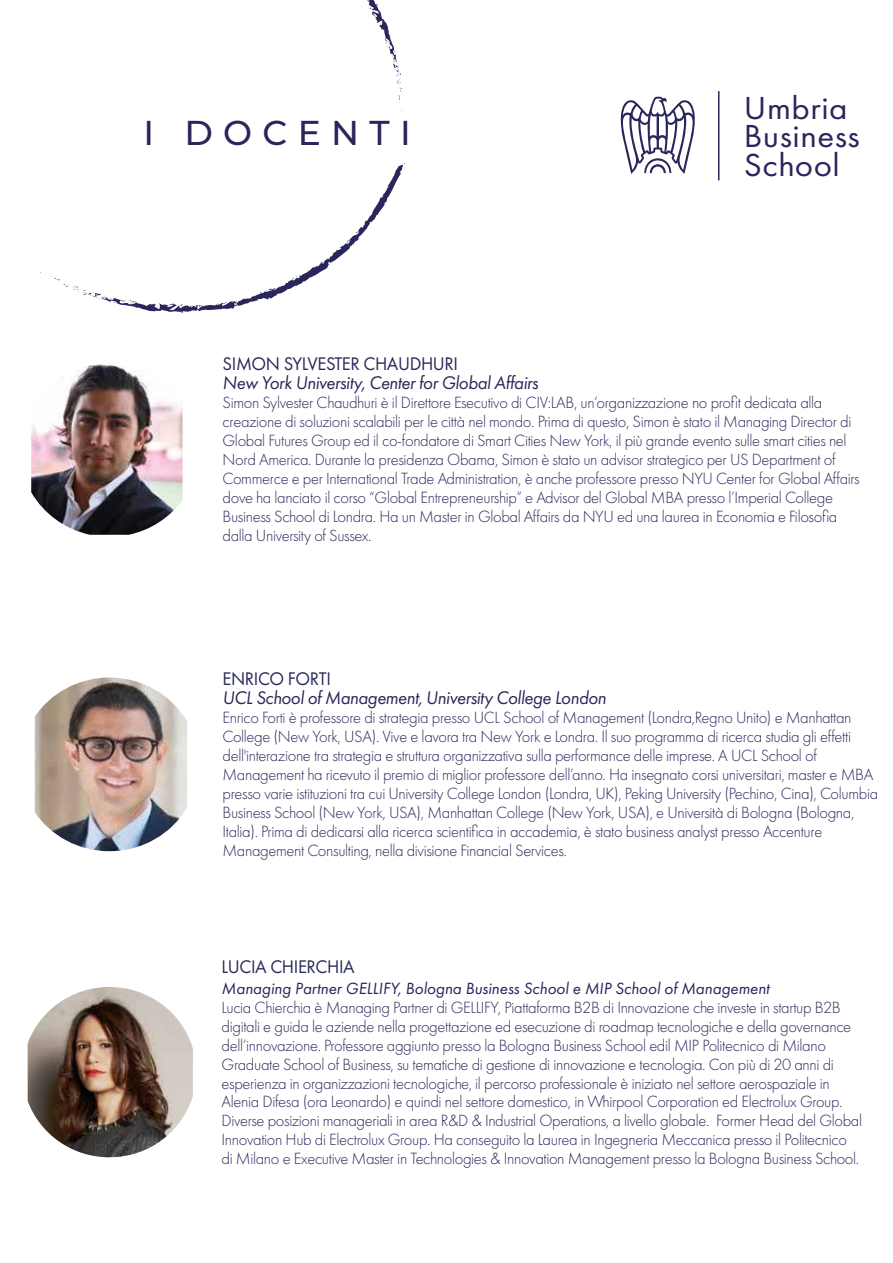
<style>
.page{position:relative;width:893px;height:1263px;background:#fff}
.page>*{position:absolute;margin:0;border:0;box-sizing:border-box;transform-origin:0 0}
.t1{font:500 34.5px "Montserrat";letter-spacing:.3em;color:#29265b}
.t2{font:33.15px/28.3px "Futura PT";letter-spacing:.015em;color:#29265b;scale:1.06 1}
.t3{font:italic 18.9px "Futura PT";letter-spacing:-.02em;color:#28285b}
.t4{font:18.9px "Futura PT";letter-spacing:-.02em;color:#28285b}
.t5{font:300 16.8px/18.9px "Futura PT";letter-spacing:-.02em;color:#28285b}
.t6{font:italic 16.8px "Futura PT";color:#29235c}
</style>
<div class="page">
<svg style="left:367px;top:0;width:35px;height:103px"></svg>
<svg style="left:116px;top:165px;width:285px;height:147px"></svg>
<svg style="left:51px;top:276px;width:66px;height:27px"></svg>
<svg style="left:125px;top:300px;width:13px;height:8px"></svg>
<svg style="left:155px;top:304px;width:3px;height:4px"></svg>
<svg style="left:179px;top:304px;width:4px;height:10px"></svg>
<svg style="left:401px;top:163px;width:4px;height:8px"></svg>
<svg style="left:277px;top:284px;width:7px;height:9px"></svg>
<hr style="left:718px;top:91px;width:1px;height:89px;background:#29265b">
<svg style="left:620px;top:97px;width:75px;height:77px"></svg>
<img style="left:31px;top:364px;width:152px;height:171px">
<img style="left:35px;top:677px;width:152px;height:174px">
<img style="left:28px;top:987px;width:165px;height:170px">
<h1 class="t1" style="left:144px;top:108px;width:269px">I DOCENTI</h1>
<h2 class="t2" style="left:744px;top:93px;width:111px">Umbria<br>Business<br>School</h2>
<p class="t4" style="left:223px;top:353px;width:237px">SIMON SYLVESTER CHAUDHURI</p>
<p class="t3" style="left:223px;top:372px;width:317px">New York University, Center for Global Affairs</p>
<p class="t5" style="left:223px;top:393px;width:639px">Simon Sylvester Chaudhuri è il Direttore Esecutivo di CIV:LAB, un’organizzazione no profit dedicata alla creazione di soluzioni scalabili per le città nel mondo. Prima di questo, Simon è stato il Managing Director di Global Futures Group ed il co-fondatore di Smart Cities New York, il più grande evento sulle smart cities nel Nord America. Durante la presidenza Obama, Simon è stato un advisor strategico per US Department of Commerce e per International Trade Administration, è anche professore presso NYU Center for Global Affairs dove ha lanciato il corso “Global Entrepreneurship” e Advisor del Global MBA presso l’Imperial College Business School di Londra. Ha un Master in Global Affairs da NYU ed una laurea in Economia e Filosofia dalla University of Sussex.</p>
<p class="t4" style="left:223px;top:667px;width:110px">ENRICO FORTI</p>
<p class="t3" style="left:223px;top:686px;width:385px">UCL School of Management, University College London</p>
<p class="t5" style="left:223px;top:708px;width:657px">Enrico Forti è professore di strategia presso UCL School of Management (Londra,Regno Unito) e Manhattan College (New York, USA). Vive e lavora tra New York e Londra. Il suo programma di ricerca studia gli effetti dell'interazione tra strategia e struttura organizzativa sulla performance delle imprese. A UCL School of Management ha ricevuto il premio di miglior professore dell’anno. Ha insegnato corsi universitari, master e MBA presso varie istituzioni tra cui University College London (Londra, UK), Peking University (Pechino, Cina), Columbia Business School (New York, USA), Manhattan College (New York, USA), e Università di Bologna (Bologna, Italia). Prima di dedicarsi alla ricerca scientifica in accademia, è stato business analyst presso Accenture Management Consulting, nella divisione Financial Services.</p>
<p class="t4" style="left:222px;top:955px;width:135px">LUCIA CHIERCHIA</p>
<p class="t6" style="left:222px;top:978px;width:549px">Managing Partner GELLIFY, Bologna Business School e MIP School of Management</p>
<p class="t5" style="left:222px;top:998px;width:642px">Lucia Chierchia è Managing Partner di GELLIFY, Piattaforma B2B di Innovazione che investe in startup B2B digitali e guida le aziende nella progettazione ed esecuzione di roadmap tecnologiche e della governance dell’innovazione. Professore aggiunto presso la Bologna Business School edil MIP Politecnico di Milano Graduate School of Business, su tematiche di gestione di innovazione e tecnologia. Con più di 20 anni di esperienza in organizzazioni tecnologiche, il percorso professionale è iniziato nel settore aerospaziale in Alenia Difesa (ora Leonardo) e quindi nel settore domestico, in Whirpool Corporation ed Electrolux Group.<br>Diverse posizioni manageriali in area R&amp;D &amp; Industrial Operations, a livello globale. Former Head del Global Innovation Hub di Electrolux Group. Ha conseguito la Laurea in Ingegneria Meccanica presso il Politecnico di Milano e Executive Master in Technologies &amp; Innovation Management presso la Bologna Business School.</p>
</div>
